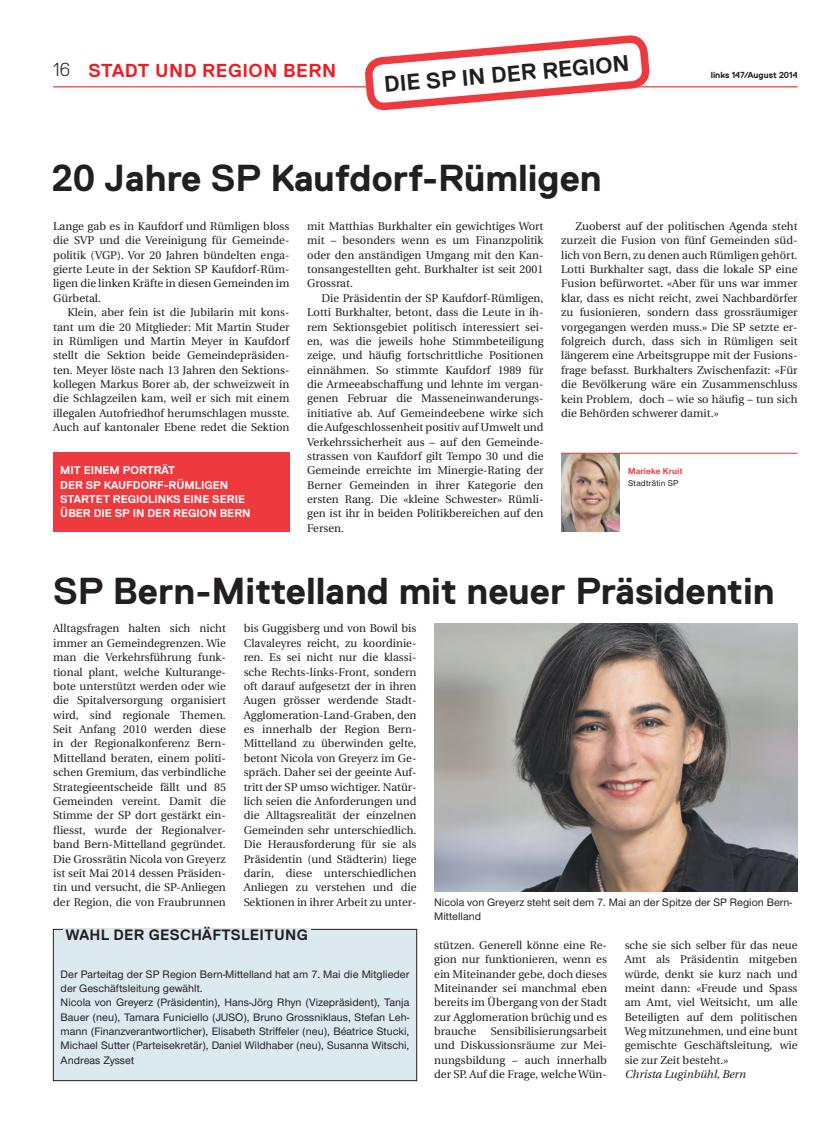
<style>
.page{position:relative;width:833px;height:1134px;background:#fff}
.page>*{position:absolute;margin:0;border:0;box-sizing:border-box;transform-origin:0 0}
.t1{font:700 37.5px "Replica";color:#231f20}
.t2{font:700 22.5px "Replica";color:#231f20}
.t3{font:700 18.75px "Replica";letter-spacing:.025em;color:#ee1d23}
.t4{font:700 15px "Replica";letter-spacing:.02em;color:#231f20}
.t5{font:11.25px/14.4px "Utopia";color:#231f20;text-align:justify}
.t6{font:500 11.25px/14.4px "Nimbus San Nov";color:#231f20}
.t7{font:700 11.25px/14.4px "Replica";color:#fff}
.t8{font:italic 11.25px "Utopia";color:#231f20}
.t9{font:700 8.75px "Replica";color:#231f20}
.t10{font:700 8.75px "Nimbus San Nov";letter-spacing:.02em;color:#ee3a3e}
.t11{font:500 8.75px "Nimbus San Nov";letter-spacing:.02em;color:#231f20}
.s1{font-weight:300;color:#231f20}
</style>
<div class="page">
<hr style="left:53px;top:86px;width:744px;height:1px;background:#ee3a3e">
<img style="left:561px;top:454px;width:59px;height:78px">
<hr style="left:561px;top:453px;width:236px;height:1px;background:#ee3a3e">
<div style="left:53px;top:929px;width:364px;height:152px;background:#dce9ee"></div>
<div style="left:53px;top:929px;width:364px;height:152px;border:1px solid #231f20"></div>
<img style="left:434px;top:624px;width:363px;height:267px">
<div style="left:63px;top:929px;width:247px;height:25px;background:#dce9ee"></div>
<div style="left:53px;top:452px;width:236px;height:80px;background:#ee3a3e"></div>
<svg style="left:363px;top:35px;width:288px;height:76px"></svg>
<h2 class="t2" style="left:383px;top:72px;width:247px;rotate:-5deg">DIE SP IN DER REGION</h2>
<h3 class="t3" style="left:53px;top:60px;width:284px"><span class="s1">16</span> STADT UND REGION BERN</h3>
<p class="t9" style="left:710px;top:70px;width:88px">links 147/August 2014</p>
<h1 class="t1" style="left:52px;top:157px;width:551px">20 Jahre SP Kaufdorf-Rümligen</h1>
<p class="t5" style="left:307px;top:219px;width:238px">mit Matthias Burkhalter ein gewichtiges Wort mit – besonders wenn es um Finanzpolitik oder den anständigen Umgang mit den Kan&shy;tonsangestellten geht. Burkhalter ist seit 2001<br>Grossrat.</p>
<p class="t5" style="left:307px;top:291px;width:238px;text-align:left;text-indent:14px">Die Präsidentin der SP Kaufdorf-Rümligen, Lotti Burkhalter, betont, dass die Leute in ih&shy;rem Sektionsgebiet politisch interessiert sei&shy;en, was die jeweils hohe Stimmbeteiligung zeige, und häufig fortschrittliche Positionen einnähmen. So stimmte Kaufdorf 1989 für die Armeeabschaffung und lehnte im vergan&shy;genen Februar die Masseneinwanderungs&shy;initiative ab. Auf Gemeindeebene wirke sich die Aufgeschlossenheit positiv auf Umwelt und Verkehrssicherheit aus – auf den Gemeinde&shy;strassen von Kaufdorf gilt Tempo 30 und die Gemeinde erreichte im Minergie-Rating der Berner Gemeinden in ihrer Kategorie den ersten Rang. Die «kleine Schwester» Rümli&shy;gen ist ihr in beiden Politikbereichen auf den Fersen.</p>
<p class="t5" style="left:53px;top:219px;width:238px;text-align:left">Lange gab es in Kaufdorf und Rümligen bloss die SVP und die Vereinigung für Gemeinde&shy;politik (VGP). Vor 20 Jahren bündelten enga&shy;gierte Leute in der Sektion SP Kaufdorf-Rüm&shy;ligen die linken Kräfte in diesen Gemeinden im Gürbetal.</p>
<p class="t5" style="left:53px;top:305px;width:238px;text-align:left;text-indent:14px">Klein, aber fein ist die Jubilarin mit kons&shy;tant um die 20 Mitglieder: Mit Martin Studer in Rümligen und Martin Meyer in Kaufdorf stellt die Sektion beide Gemeindepräsiden&shy;ten. Meyer löste nach 13 Jahren den Sektions&shy;kollegen Markus Borer ab, der schweizweit in die Schlagzeilen kam, weil er sich mit einem illegalen Autofriedhof herumschlagen musste.<br>Auch auf kantonaler Ebene redet die Sektion</p>
<p class="t5" style="left:561px;top:219px;width:238px;text-indent:14px">Zuoberst auf der politischen Agenda steht zurzeit die Fusion von fünf Gemeinden süd&shy;lich von Bern, zu denen auch Rümligen gehört.<br>Lotti Burkhalter sagt, dass die lokale SP eine Fusion befürwortet. «Aber für uns war immer klar, dass es nicht reicht, zwei Nachbardörfer zu fusionieren, sondern dass grossräumiger vorgegangen werden muss.» Die SP setzte er&shy;folgreich durch, dass sich in Rümligen seit längerem eine Arbeitsgruppe mit der Fusions&shy;frage befasst. Burkhalters Zwischenfazit: «Für die Bevölkerung wäre ein Zusammenschluss kein Problem, doch – wie so häufig – tun sich die Behörden schwerer damit.»</p>
<p class="t7" style="left:60px;top:463px;width:192px">MIT EINEM PORTRÄT<br>DER SP KAUFDORF-RÜMLIGEN<br>STARTET REGIOLINKS EINE SERIE<br>ÜBER DIE SP IN DER REGION BERN</p>
<p class="t10" style="left:628px;top:466px;width:56px">Marieke Kruit</p>
<p class="t11" style="left:628px;top:478px;width:52px">Stadträtin SP</p>
<h1 class="t1" style="left:53px;top:570px;width:723px">SP Bern-Mittelland mit neuer Präsidentin</h1>
<p class="t5" style="left:53px;top:622px;width:174px">Alltagsfragen halten sich nicht immer an Gemeindegrenzen. Wie man die Verkehrsführung funk&shy;tional plant, welche Kulturange&shy;bote unterstützt werden oder wie die Spitalversorgung organisiert wird, sind regionale Themen.<br>Seit Anfang 2010 werden diese in der Regionalkonferenz Bern-Mittelland beraten, einem politi&shy;schen Gremium, das verbindliche Strategieentscheide fällt und 85<br>Gemeinden vereint. Damit die Stimme der SP dort gestärkt ein&shy;fliesst, wurde der Regionalver&shy;band Bern-Mittelland gegründet.<br>Die Grossrätin Nicola von Greyerz ist seit Mai 2014 dessen Präsiden&shy;tin und versucht, die SP-Anliegen der Region, die von Fraubrunnen</p>
<p class="t5" style="left:434px;top:938px;width:174px">stützen. Generell könne eine Re&shy;gion nur funktionieren, wenn es ein Miteinander gebe, doch dieses Miteinander sei manchmal eben bereits im Übergang von der Stadt zur Agglomeration brüchig und es brauche</p>
<p class="t5" style="left:244px;top:622px;width:174px">bis Guggisberg und von Bowil bis Clavaleyres reicht, zu koordinie&shy;ren. Es sei nicht nur die klassi&shy;sche Rechts-links-Front, sondern oft darauf aufgesetzt der in ihren Augen grösser werdende Stadt-Agglomeration-Land-Graben, den es innerhalb der Region Bern-Mittelland zu überwinden gelte, betont Nicola von Greyerz im Ge&shy;spräch. Daher sei der geeinte Auf&shy;tritt der SP umso wichtiger. Natür&shy;lich seien die Anforderungen und die Alltagsrealität der einzelnen Gemeinden sehr unterschiedlich.<br>Die Herausforderung für sie als Präsidentin (und Städterin) liege darin, diese unterschiedlichen Anliegen zu verstehen und die Sektionen in ihrer Arbeit zu unter-</p>
<p class="t6" style="left:434px;top:895px;width:359px">Nicola von Greyerz steht seit dem 7. Mai an der Spitze der SP Region Bern-<br>Mittelland</p>
<h3 class="t4" style="left:65px;top:926px;width:244px">WAHL DER GESCHÄFTSLEITUNG</h3>
<p class="t5" style="left:625px;top:938px;width:174px">sche sie sich selber für das neue Amt als Präsidentin mitgeben würde, denkt sie kurz nach und meint dann: «Freude und Spass am Amt, viel Weitsicht, um alle Beteiligten auf dem politischen Weg mitzunehmen, und eine bunt gemischte Geschäftsleitung, wie sie zur Zeit besteht.»</p>
<p class="t8" style="left:625px;top:1068px;width:122px">Christa Luginbühl, Bern</p>
<p class="t6" style="left:61px;top:966px;width:350px">Der Parteitag der SP Region Bern-Mittelland hat am 7. Mai die Mitglieder der Geschäftsleitung gewählt.<br>Nicola von Greyerz (Präsidentin), Hans-Jörg Rhyn (Vizepräsident), Tanja Bauer (neu), Tamara Funiciello (JUSO), Bruno Grossniklaus, Stefan Leh&shy;mann (Finanzverantwortlicher), Elisabeth Striffeler (neu), Béatrice Stucki, Michael Sutter (Parteisekretär), Daniel Wildhaber (neu), Susanna Witschi, Andreas Zysset</p>
<p class="t5" style="left:434px;top:1024px;width:174px;text-indent:57px">Sensibilisierungsarbeit und Diskussionsräume zur Mei&shy;nungsbildung – auch innerhalb der SP. Auf die Frage, welche Wün-</p>
</div>
